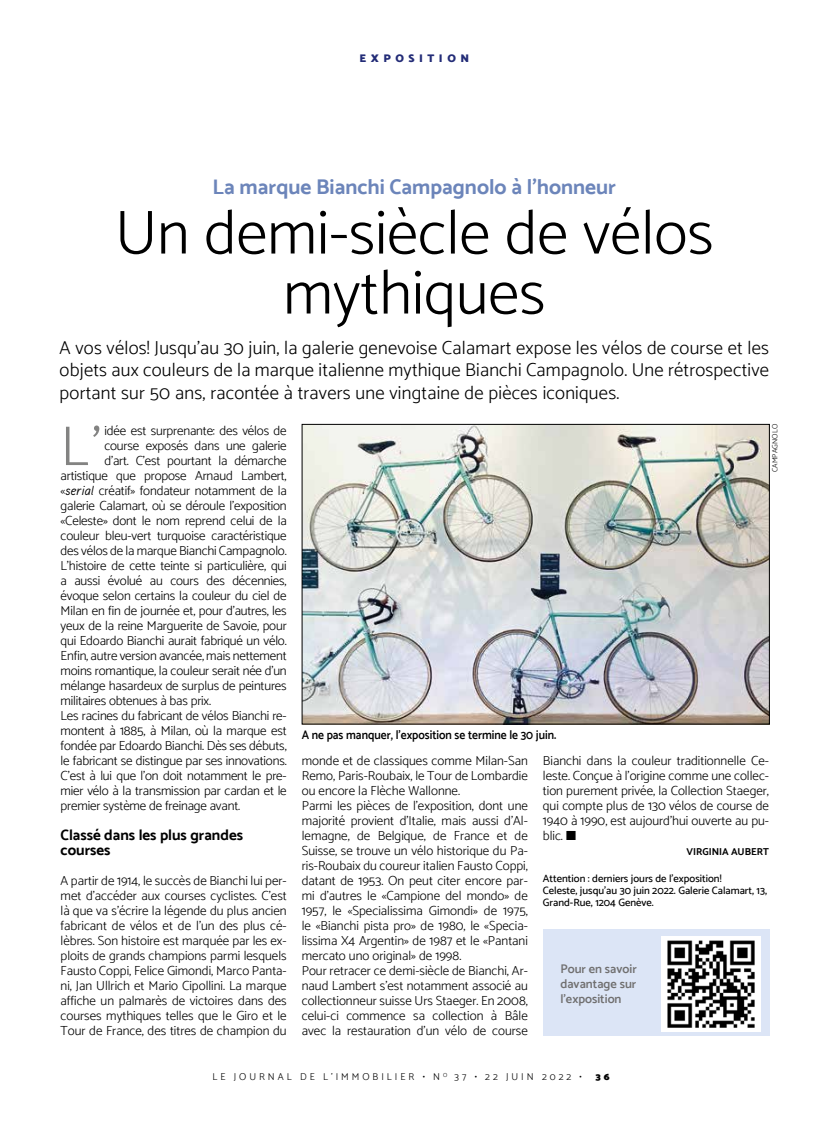
<style>
.page{position:relative;width:830px;height:1134px;background:#fff}
.page>*{position:absolute;margin:0;border:0;box-sizing:border-box;transform-origin:0 0}
.t1{font:300 62.5px/60px "Catamaran";color:#000;text-align:center}
.t2{font:300 56.38px "Catamaran";color:#838382}
.t3{font:700 21.25px "Catamaran";color:#6c85ba}
.t4{font:300 18.75px/22.5px "Catamaran";letter-spacing:.01em;color:#000;text-align:justify}
.t5{font:700 15px/15px "Catamaran";color:#000}
.t6{font:300 13.12px/15px "Catamaran";letter-spacing:-.01em;color:#000;text-align:justify}
.t7{font:600 12.5px "Catamaran";color:#000;scale:.92 1}
.t8{font:600 12.5px/15px "Catamaran";color:#706f6f;text-align:justify}
.t9{font:900 11.25px "Catamaran";letter-spacing:.4em;color:#232c77}
.t10{font:500 10.62px/11.9px "Catamaran";color:#000}
.t11{font:300 10px "Catamaran";letter-spacing:.3em;color:#000}
.t12{font:700 10px "Catamaran";color:#000}
.t13{font:900 10px "Catamaran";color:#000}
.t14{font:300 7.5px "Catamaran";letter-spacing:.01em;color:#000}
.s1{font-family:"Aaux Pro Regular Italic OSF";font-weight:400}
</style>
<div class="page">
<img style="left:303px;top:426px;width:464px;height:296px">
<div style="left:301px;top:424px;width:468px;height:300px;border:1px solid #000"></div>
<div style="left:542px;top:930px;width:227px;height:106px;background:#dce5f6"></div>
<div style="left:660px;top:936px;width:99px;height:95px;background:#fff"></div>
<img style="left:667px;top:940px;width:88px;height:88px">
<p class="t9" style="left:359px;top:51px;width:111px">EXPOSITION</p>
<h3 class="t3" style="left:212px;top:174px;width:405px">La marque Bianchi Campagnolo à l’honneur</h3>
<h1 class="t1" style="left:115px;top:202px;width:599px">Un demi-siècle de vélos mythiques</h1>
<p class="t4" style="left:60px;top:336px;width:710px">A vos vélos! Jusqu’au 30 juin, la galerie genevoise Calamart expose les vélos de course et les objets aux couleurs de la marque italienne mythique Bianchi Campagnolo. Une rétrospective portant sur 50 ans, racontée à travers une vingtaine de pièces iconiques.</p>
<h2 class="t2" style="left:61px;top:413px;width:42px">L’</h2>
<p class="t6" style="left:104px;top:423px;width:184px">idée est surprenante: des vélos de</p>
<p class="t6" style="left:104px;top:438px;width:184px">course exposés dans une galerie</p>
<p class="t6" style="left:104px;top:453px;width:184px">d’art. C’est pourtant la démarche</p>
<p class="t6" style="left:61px;top:468px;width:227px">artistique que propose Arnaud Lambert,</p>
<p class="t6" style="left:61px;top:483px;width:227px">«<span class="s1">serial</span> créatif» fondateur notamment de la</p>
<p class="t6" style="left:61px;top:498px;width:227px">galerie Calamart, où se déroule l’exposition</p>
<p class="t6" style="left:61px;top:513px;width:227px">«Celeste» dont le nom reprend celui de la</p>
<p class="t6" style="left:61px;top:528px;width:227px">couleur bleu-vert turquoise caractéristique</p>
<p class="t6" style="left:61px;top:543px;width:227px">des vélos de la marque Bianchi Campagnolo.</p>
<p class="t6" style="left:61px;top:558px;width:227px">L’histoire de cette teinte si particulière, qui</p>
<p class="t6" style="left:61px;top:573px;width:227px">a aussi évolué au cours des décennies,</p>
<p class="t6" style="left:61px;top:588px;width:227px">évoque selon certains la couleur du ciel de</p>
<p class="t6" style="left:61px;top:603px;width:227px">Milan en fin de journée et, pour d’autres, les</p>
<p class="t6" style="left:61px;top:618px;width:227px">yeux de la reine Marguerite de Savoie, pour</p>
<p class="t6" style="left:61px;top:633px;width:227px">qui Edoardo Bianchi aurait fabriqué un vélo.</p>
<p class="t6" style="left:61px;top:648px;width:227px">Enfin, autre version avancée, mais nettement</p>
<p class="t6" style="left:61px;top:663px;width:227px">moins romantique, la couleur serait née d’un</p>
<p class="t6" style="left:61px;top:678px;width:227px">mélange hasardeux de surplus de peintures</p>
<p class="t6" style="left:61px;top:693px;width:152px">militaires obtenues à bas prix.</p>
<p class="t6" style="left:61px;top:708px;width:227px">Les racines du fabricant de vélos Bianchi re-</p>
<p class="t6" style="left:61px;top:723px;width:227px">montent à 1885, à Milan, où la marque est</p>
<p class="t6" style="left:61px;top:738px;width:227px">fondée par Edoardo Bianchi. Dès ses débuts,</p>
<p class="t6" style="left:61px;top:753px;width:227px">le fabricant se distingue par ses innovations.</p>
<p class="t6" style="left:61px;top:768px;width:227px">C’est à lui que l’on doit notamment le pre-</p>
<p class="t6" style="left:61px;top:783px;width:227px">mier vélo à la transmission par cardan et le</p>
<p class="t6" style="left:61px;top:798px;width:181px">premier système de freinage avant.</p>
<p class="t5" style="left:61px;top:827px;width:184px">Classé dans les plus grandes courses</p>
<p class="t6" style="left:61px;top:873px;width:227px">A partir de 1914, le succès de Bianchi lui per&shy;met d’accéder aux courses cyclistes. C’est là que va s’écrire la légende du plus ancien fabricant de vélos et de l’un des plus cé&shy;lèbres. Son histoire est marquée par les ex&shy;ploits de grands champions parmi lesquels Fausto Coppi, Felice Gimondi, Marco Panta&shy;ni, Jan Ullrich et Mario Cipollini. La marque affiche un palmarès de victoires dans des courses mythiques telles que le Giro et le Tour de France, des titres de champion du</p>
<p class="t7" style="left:301px;top:727px;width:278px">A ne pas manquer, l’exposition se termine le 30 juin.</p>
<p class="t14" style="left:770px;top:472px;width:50px;rotate:-90deg">CAMPAGNOLO</p>
<p class="t6" style="left:301px;top:753px;width:227px;text-align:left">monde et de classiques comme Milan-San Remo, Paris-Roubaix, le Tour de Lombardie ou encore la Flèche Wallonne.<br>Parmi les pièces de l’exposition, dont une majorité provient d’Italie, mais aussi d’Al&shy;lemagne, de Belgique, de France et de Suisse, se trouve un vélo historique du Pa&shy;ris-Roubaix du coureur italien Fausto Coppi, datant de 1953. On peut citer encore par&shy;mi d’autres le «Campione del mondo» de 1957, le «Specialissima Gimondi» de 1975, le «Bianchi pista pro» de 1980, le «Specia&shy;lissima X4 Argentin» de 1987 et le «Pantani mercato uno original» de 1998.<br>Pour retracer ce demi-siècle de Bianchi, Ar&shy;naud Lambert s’est notamment associé au collectionneur suisse Urs Staeger. En 2008, celui-ci commence sa collection à Bâle avec la restauration d’un vélo de course</p>
<p class="t6" style="left:542px;top:753px;width:227px">Bianchi dans la couleur traditionnelle Ce&shy;leste. Conçue à l’origine comme une collec&shy;tion purement privée, la Collection Staeger, qui compte plus de 130 vélos de course de 1940 à 1990, est aujourd’hui ouverte au pu&shy;blic. ■</p>
<p class="t12" style="left:686px;top:846px;width:84px">VIRGINIA AUBERT</p>
<p class="t10" style="left:542px;top:872px;width:225px">Attention : derniers jours de l’exposition!<br>Celeste, jusqu’au 30 juin 2022. Galerie Calamart, 13,<br>Grand-Rue, 1204 Genève.</p>
<p class="t8" style="left:560px;top:961px;width:78px">Pour en savoir davantage sur l’exposition</p>
<p class="t11" style="left:212px;top:1071px;width:371px">LE JOURNAL DE L’IMMOBILIER • N <sup>O</sup> 37 • 22 JUIN 2022 •</p>
<p class="t13" style="left:595px;top:1071px;width:16px">3 6</p>
</div>
